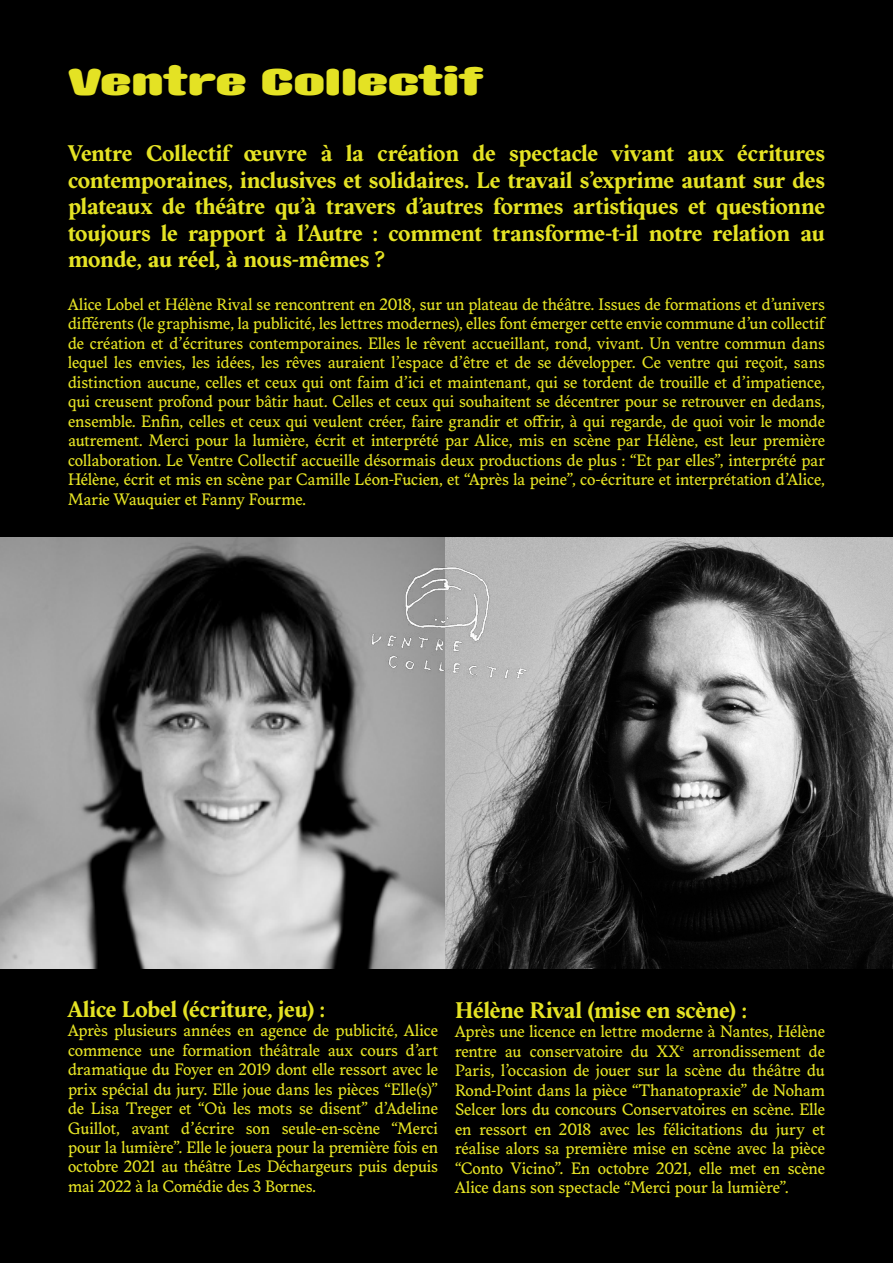
<style>
.page{position:relative;width:893px;height:1263px;background:#000}
.page>*{position:absolute;margin:0;border:0;box-sizing:border-box;transform-origin:0 0}
.t1{font:34.5px "Impact Nieuw";color:#e4e224}
.t2{font:700 22.5px/26.5px "Adelphe Floreal";letter-spacing:-.005em;color:#e4e224;text-align:justify}
.t3{font:16.5px/19.5px "Adelphe Floreal";letter-spacing:-.005em;color:#e4e224;text-align:justify}
</style>
<div class="page">
<img style="left:0;top:538px;width:893px;height:430px">
<img style="left:356px;top:537px;width:180px;height:155px">
<h1 class="t1" style="left:68px;top:63px;width:417px">Ventre Collectif</h1>
<p class="t2" style="left:68px;top:140px;width:758px">Ventre Collectif œuvre à la création de spectacle vivant aux écritures contemporaines, inclusives et solidaires. Le travail s’exprime autant sur des plateaux de théâtre qu’à travers d’autres formes artistiques et questionne toujours le rapport à l’Autre : comment transforme-t-il notre relation au monde, au réel, à nous-mêmes ?</p>
<p class="t3" style="left:68px;top:294px;width:758px">Alice Lobel et Hélène Rival se rencontrent en 2018, sur un plateau de théâtre. Issues de formations et d’univers différents (le graphisme, la publicité, les lettres modernes), elles font émerger cette envie commune d’un collectif de création et d’écritures contemporaines. Elles le rêvent accueillant, rond, vivant. Un ventre commun dans lequel les envies, les idées, les rêves auraient l’espace d’être et de se développer. Ce ventre qui reçoit, sans distinction aucune, celles et ceux qui ont faim d’ici et maintenant, qui se tordent de trouille et d’impatience, qui creusent profond pour bâtir haut. Celles et ceux qui souhaitent se décentrer pour se retrouver en dedans, ensemble. Enfin, celles et ceux qui veulent créer, faire grandir et offrir, à qui regarde, de quoi voir le monde autrement. Merci pour la lumière, écrit et interprété par Alice, mis en scène par Hélène, est leur première collaboration. Le Ventre Collectif accueille désormais deux productions de plus : “Et par elles”, interprété par Hélène, écrit et mis en scène par Camille Léon-Fucien, et “Après la peine”, co-écriture et interprétation d’Alice, Marie Wauquier et Fanny Fourme.</p>
<h2 class="t2" style="left:68px;top:996px;width:258px">Alice Lobel (écriture, jeu) :</h2>
<p class="t3" style="left:68px;top:1021px;width:371px">Après plusieurs années en agence de publicité, Alice commence une formation théâtrale aux cours d’art dramatique du Foyer en 2019 dont elle ressort avec le prix spécial du jury. Elle joue dans les pièces “Elle(s)” de Lisa Treger et “Où les mots se disent” d’Adeline Guillot, avant d’écrire son seule-en-scène “Merci pour la lumière”. Elle le jouera pour la première fois en octobre 2021 au théâtre Les Déchargeurs puis depuis mai 2022 à la Comédie des 3 Bornes.</p>
<h2 class="t2" style="left:455px;top:997px;width:293px">Hélène Rival (mise en scène) :</h2>
<p class="t3" style="left:455px;top:1022px;width:371px">Après une licence en lettre moderne à Nantes, Hélène rentre au conservatoire du XX<sup>e</sup> arrondissement de Paris, l’occasion de jouer sur la scène du théâtre du Rond-Point dans la pièce “Thanatopraxie” de Noham Selcer lors du concours Conservatoires en scène. Elle en ressort en 2018 avec les félicitations du jury et réalise alors sa première mise en scène avec la pièce “Conto Vicino”. En octobre 2021, elle met en scène Alice dans son spectacle “Merci pour la lumière”.</p>
</div>
